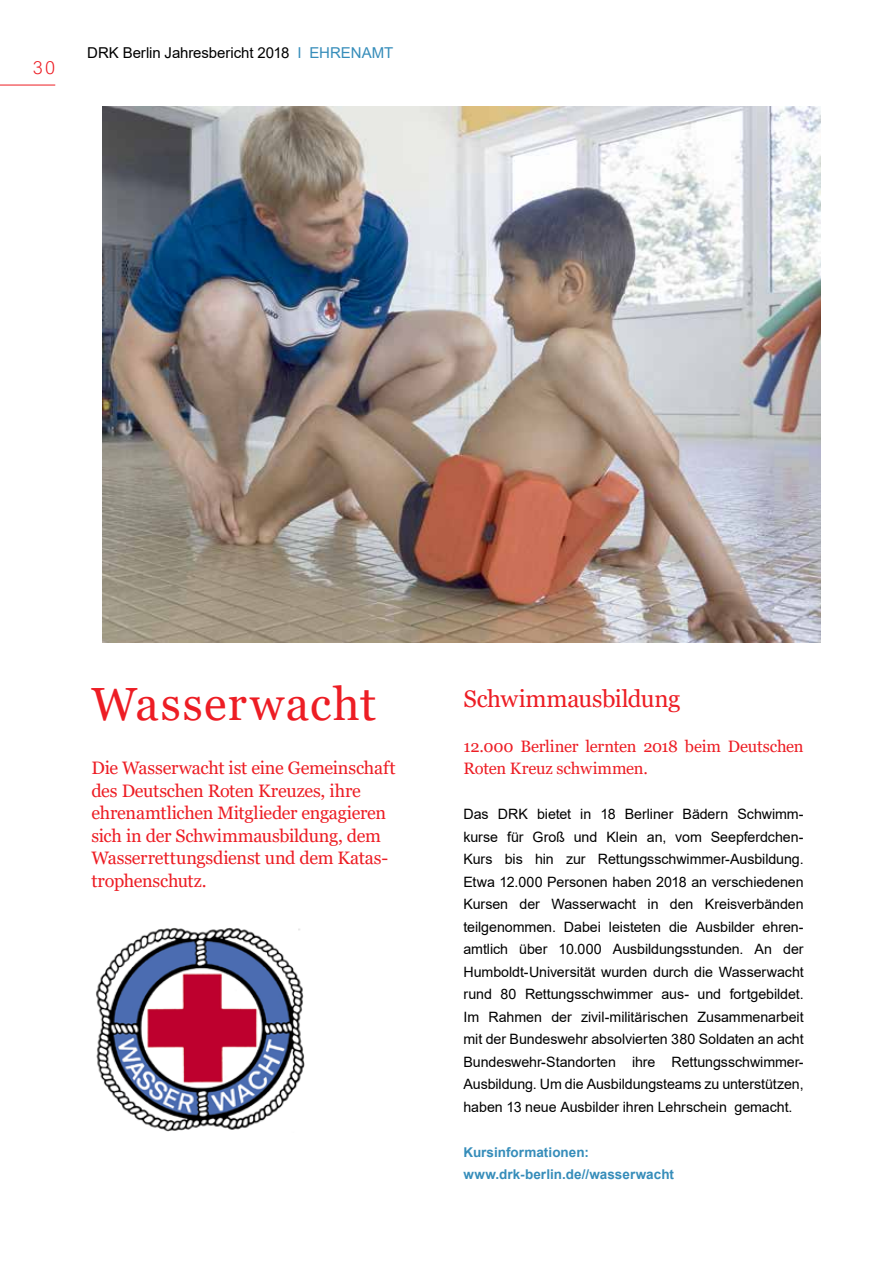
<style>
.page{position:relative;width:893px;height:1263px;background:#fff}
.page>*{position:absolute;margin:0;border:0;box-sizing:border-box;transform-origin:0 0}
.t1{font:46.5px "Georgia";letter-spacing:.03em;color:#ed1d24}
.t2{font:24px "Georgia";letter-spacing:-.015em;color:#ed1d24}
.t3{font:18px/22.5px "Georgia";letter-spacing:-.015em;color:#ed1d24}
.t4{font:300 18px "Arial Nova";color:#ed1d24}
.t5{font:16.5px/22.5px "Georgia";letter-spacing:-.015em;color:#ed1d24}
.t6{font:15px "Arial";letter-spacing:-.005em;color:#000}
.t7{font:14.25px/22.5px "Arial";letter-spacing:-.005em;color:#000;text-align:justify}
.t8{font:700 13.5px/22.5px "Arial";letter-spacing:.005em;color:#368dba}
.s1{color:#368dba}
</style>
<div class="page">
<hr style="left:0;top:85px;width:55px;height:1px;background:#ed1d24">
<img style="left:102px;top:106px;width:719px;height:536px">
<img style="left:96px;top:927px;width:209px;height:205px">
<p class="t4" style="left:33px;top:57px;width:24px">30</p>
<p class="t6" style="left:87px;top:42px;width:308px">DRK Berlin Jahresbericht 2018 <span class="s1">I EHRENAMT</span></p>
<h1 class="t1" style="left:91px;top:676px;width:286px">Wasserwacht</h1>
<p class="t3" style="left:91px;top:757px;width:306px">Die Wasserwacht ist eine Gemeinschaft des Deutschen Roten Kreuzes, ihre ehrenamtlichen Mitglieder engagieren sich in der Schwimmausbildung, dem Wasserrettungsdienst und dem Katas&shy;trophenschutz.</p>
<h2 class="t2" style="left:463px;top:684px;width:218px">Schwimmausbildung</h2>
<p class="t5" style="left:463px;top:735px;width:342px">12.000 Berliner lernten 2018 beim Deutschen<br>Roten Kreuz schwimmen.</p>
<p class="t7" style="left:463px;top:803px;width:342px">Das DRK bietet in 18 Berliner Bädern Schwimm&shy;kurse für Groß und Klein an, vom Seepferdchen-Kurs bis hin zur Rettungsschwimmer-Ausbildung.<br>Etwa 12.000 Personen haben 2018 an verschiedenen Kursen der Wasserwacht in den Kreisverbänden teilgenommen. Dabei leisteten die Ausbilder ehren&shy;amtlich über 10.000 Ausbildungsstunden. An der Humboldt-Universität wurden durch die Wasserwacht rund 80 Rettungsschwimmer aus- und fortgebildet.<br>Im Rahmen der zivil-militärischen Zusammenarbeit mit der Bundeswehr absolvierten 380 Soldaten an acht Bundeswehr-Standorten ihre Rettungsschwimmer-Ausbildung. Um die Ausbildungsteams zu unterstützen, haben 13 neue Ausbilder ihren Lehrschein gemacht.</p>
<p class="t8" style="left:463px;top:1141px;width:212px">Kursinformationen: www.drk-berlin.de//wasserwacht</p>
</div>
